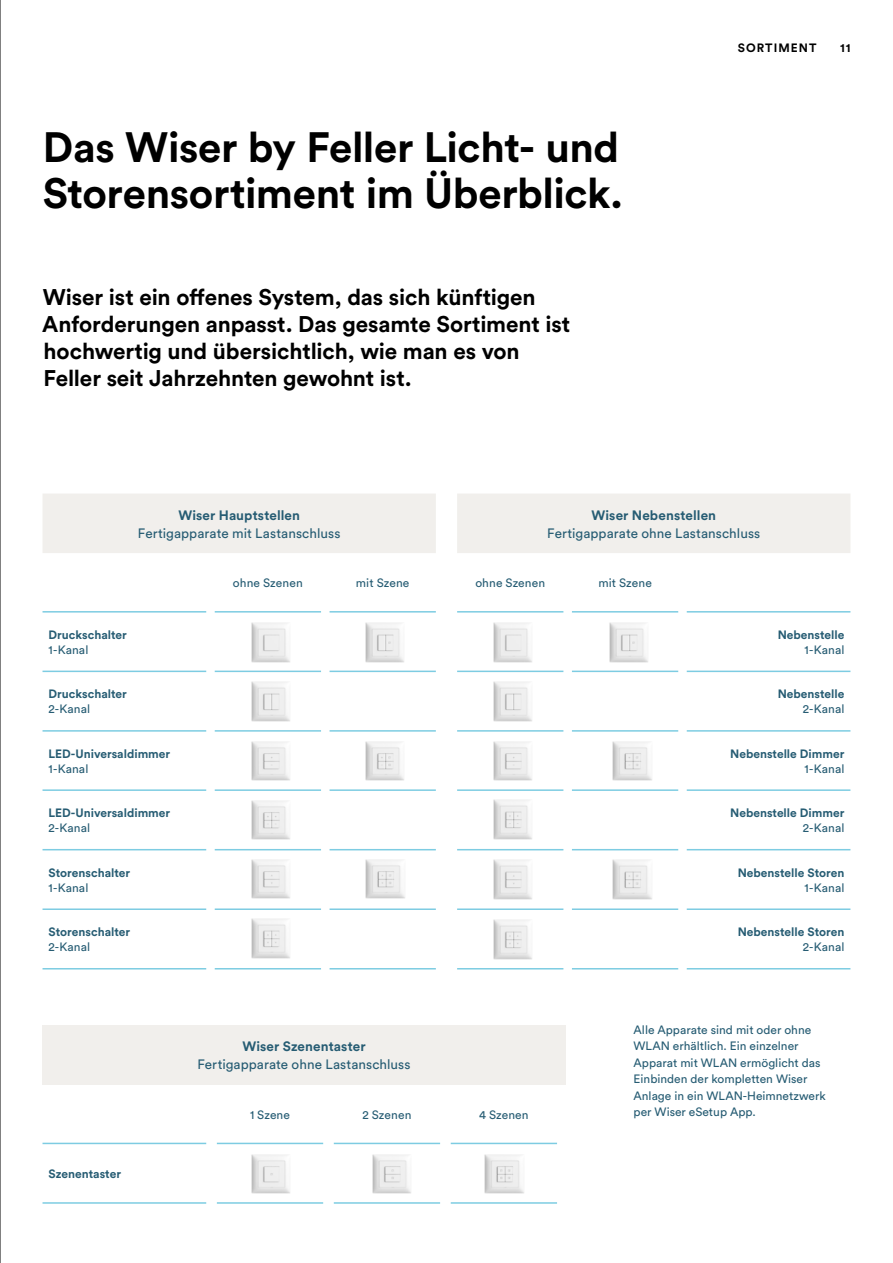
<style>
.page{position:relative;width:893px;height:1263px;background:#fff}
.page>*{position:absolute;margin:0;border:0;box-sizing:border-box;transform-origin:0 0}
.t1{font:700 42px/46.5px "Circular Std";letter-spacing:-.01em;color:#000}
.t2{font:700 22.5px/27px "Circular Std";letter-spacing:-.005em;color:#000}
.t3{font:13.5px "Circular Std";letter-spacing:.005em;color:#265c73}
.t4{font:700 13.5px "Circular Std";letter-spacing:.01em;color:#265c73}
.t5{font:12px/16.5px "Circular Std";color:#265c73}
.t6{font:700 12px "Circular Std";color:#265c73}
.t7{font:700 12px "Circular Std";letter-spacing:.085em;color:#000}
</style>
<div class="page">
<div style="left:43px;top:1025px;width:523px;height:60px;background:#f1efec"></div>
<hr style="left:43px;top:1143px;width:163px;height:1px;background:#7dcce2">
<hr style="left:43px;top:1202px;width:163px;height:2px;background:#7dcce2">
<hr style="left:217px;top:1143px;width:106px;height:1px;background:#7dcce2">
<hr style="left:217px;top:1202px;width:106px;height:2px;background:#7dcce2">
<hr style="left:334px;top:1143px;width:106px;height:1px;background:#7dcce2">
<hr style="left:334px;top:1202px;width:106px;height:2px;background:#7dcce2">
<hr style="left:451px;top:1143px;width:106px;height:1px;background:#7dcce2">
<hr style="left:451px;top:1202px;width:106px;height:2px;background:#7dcce2">
<div style="left:43px;top:494px;width:807px;height:59px;background:#f1efec"></div>
<hr style="left:43px;top:611px;width:163px;height:1px;background:#7dcce2">
<hr style="left:43px;top:671px;width:163px;height:1px;background:#7dcce2">
<hr style="left:43px;top:730px;width:163px;height:2px;background:#7dcce2">
<hr style="left:43px;top:789px;width:163px;height:2px;background:#7dcce2">
<hr style="left:43px;top:849px;width:163px;height:1px;background:#7dcce2">
<hr style="left:43px;top:908px;width:163px;height:2px;background:#7dcce2">
<hr style="left:43px;top:968px;width:163px;height:1px;background:#7dcce2">
<hr style="left:215px;top:611px;width:106px;height:1px;background:#7dcce2">
<hr style="left:215px;top:671px;width:106px;height:1px;background:#7dcce2">
<hr style="left:215px;top:730px;width:106px;height:2px;background:#7dcce2">
<hr style="left:215px;top:789px;width:106px;height:2px;background:#7dcce2">
<hr style="left:215px;top:849px;width:106px;height:1px;background:#7dcce2">
<hr style="left:215px;top:908px;width:106px;height:2px;background:#7dcce2">
<hr style="left:215px;top:968px;width:106px;height:1px;background:#7dcce2">
<hr style="left:330px;top:730px;width:106px;height:2px;background:#7dcce2">
<hr style="left:330px;top:789px;width:106px;height:2px;background:#7dcce2">
<hr style="left:330px;top:849px;width:106px;height:1px;background:#7dcce2">
<hr style="left:330px;top:908px;width:106px;height:2px;background:#7dcce2">
<hr style="left:330px;top:968px;width:106px;height:1px;background:#7dcce2">
<hr style="left:457px;top:611px;width:106px;height:1px;background:#7dcce2">
<hr style="left:572px;top:611px;width:106px;height:1px;background:#7dcce2">
<hr style="left:687px;top:611px;width:163px;height:1px;background:#7dcce2">
<hr style="left:687px;top:671px;width:163px;height:1px;background:#7dcce2">
<hr style="left:457px;top:789px;width:106px;height:2px;background:#7dcce2">
<hr style="left:457px;top:849px;width:106px;height:1px;background:#7dcce2">
<hr style="left:457px;top:908px;width:106px;height:2px;background:#7dcce2">
<hr style="left:457px;top:968px;width:106px;height:1px;background:#7dcce2">
<hr style="left:572px;top:789px;width:106px;height:2px;background:#7dcce2">
<hr style="left:572px;top:849px;width:106px;height:1px;background:#7dcce2">
<hr style="left:572px;top:908px;width:106px;height:2px;background:#7dcce2">
<hr style="left:572px;top:968px;width:106px;height:1px;background:#7dcce2">
<hr style="left:687px;top:730px;width:163px;height:2px;background:#7dcce2">
<hr style="left:687px;top:789px;width:163px;height:2px;background:#7dcce2">
<hr style="left:687px;top:849px;width:163px;height:1px;background:#7dcce2">
<hr style="left:687px;top:908px;width:163px;height:2px;background:#7dcce2">
<hr style="left:687px;top:968px;width:163px;height:1px;background:#7dcce2">
<hr style="left:330px;top:611px;width:106px;height:1px;background:#7dcce2">
<hr style="left:330px;top:671px;width:106px;height:1px;background:#7dcce2">
<hr style="left:572px;top:671px;width:106px;height:1px;background:#7dcce2">
<hr style="left:572px;top:730px;width:106px;height:2px;background:#7dcce2">
<hr style="left:457px;top:671px;width:106px;height:1px;background:#7dcce2">
<hr style="left:457px;top:730px;width:106px;height:2px;background:#7dcce2">
<img style="left:251px;top:622px;width:39px;height:41px">
<img style="left:493px;top:622px;width:39px;height:41px">
<img style="left:493px;top:741px;width:39px;height:40px">
<img style="left:493px;top:859px;width:39px;height:41px">
<img style="left:493px;top:919px;width:39px;height:41px">
<img style="left:251px;top:741px;width:39px;height:40px">
<img style="left:251px;top:800px;width:39px;height:40px">
<img style="left:251px;top:859px;width:39px;height:40px">
<img style="left:251px;top:918px;width:39px;height:41px">
<img style="left:251px;top:1154px;width:39px;height:40px">
<img style="left:372px;top:1154px;width:39px;height:40px">
<img style="left:484px;top:1154px;width:40px;height:40px">
<img style="left:365px;top:859px;width:40px;height:40px">
<img style="left:251px;top:681px;width:39px;height:41px">
<img style="left:493px;top:681px;width:39px;height:41px">
<img style="left:493px;top:799px;width:39px;height:41px">
<img style="left:365px;top:741px;width:39px;height:40px">
<img style="left:365px;top:622px;width:39px;height:41px">
<img style="left:609px;top:622px;width:39px;height:41px">
<img style="left:612px;top:741px;width:40px;height:40px">
<img style="left:612px;top:859px;width:40px;height:41px">
<hr style="left:0;top:0;width:1px;height:1263px;background:#000">
<h1 class="t1" style="left:43px;top:123px;width:582px">Das Wiser by Feller Licht- und<br>Storensortiment im Überblick.</h1>
<h2 class="t2" style="left:42px;top:283px;width:530px">Wiser ist ein offenes System, das sich künftigen Anforderungen anpasst. Das gesamte Sortiment ist hochwertig und übersichtlich, wie man es von Feller seit Jahrzehnten gewohnt ist.</h2>
<p class="t7" style="left:738px;top:40px;width:80px">SORTIMENT</p>
<p class="t7" style="left:840px;top:40px;width:12px">11</p>
<p class="t4" style="left:178px;top:506px;width:123px">Wiser Hauptstellen</p>
<p class="t3" style="left:138px;top:525px;width:204px">Fertigapparate mit Lastanschluss</p>
<p class="t4" style="left:591px;top:506px;width:126px">Wiser Nebenstellen</p>
<p class="t3" style="left:547px;top:525px;width:215px">Fertigapparate ohne Lastanschluss</p>
<p class="t5" style="left:233px;top:575px;width:71px">ohne Szenen</p>
<p class="t5" style="left:356px;top:575px;width:55px">mit Szene</p>
<p class="t5" style="left:475px;top:575px;width:71px">ohne Szenen</p>
<p class="t5" style="left:598px;top:575px;width:55px">mit Szene</p>
<p class="t6" style="left:49px;top:627px;width:80px">Druckschalter</p>
<p class="t5" style="left:49px;top:641px;width:41px">1-Kanal</p>
<p class="t6" style="left:778px;top:627px;width:68px">Nebenstelle</p>
<p class="t5" style="left:805px;top:641px;width:41px">1-Kanal</p>
<p class="t6" style="left:49px;top:686px;width:80px">Druckschalter</p>
<p class="t5" style="left:49px;top:701px;width:43px">2-Kanal</p>
<p class="t6" style="left:778px;top:686px;width:68px">Nebenstelle</p>
<p class="t5" style="left:803px;top:701px;width:43px">2-Kanal</p>
<p class="t6" style="left:49px;top:746px;width:123px">LED-Universaldimmer</p>
<p class="t5" style="left:49px;top:760px;width:41px">1-Kanal</p>
<p class="t6" style="left:730px;top:746px;width:116px">Nebenstelle Dimmer</p>
<p class="t5" style="left:805px;top:760px;width:41px">1-Kanal</p>
<p class="t6" style="left:49px;top:805px;width:123px">LED-Universaldimmer</p>
<p class="t5" style="left:49px;top:820px;width:43px">2-Kanal</p>
<p class="t6" style="left:730px;top:805px;width:116px">Nebenstelle Dimmer</p>
<p class="t5" style="left:803px;top:820px;width:43px">2-Kanal</p>
<p class="t6" style="left:49px;top:865px;width:83px">Storenschalter</p>
<p class="t5" style="left:49px;top:879px;width:41px">1-Kanal</p>
<p class="t6" style="left:738px;top:865px;width:108px">Nebenstelle Storen</p>
<p class="t5" style="left:805px;top:879px;width:41px">1-Kanal</p>
<p class="t6" style="left:49px;top:924px;width:83px">Storenschalter</p>
<p class="t5" style="left:49px;top:939px;width:43px">2-Kanal</p>
<p class="t6" style="left:738px;top:924px;width:108px">Nebenstelle Storen</p>
<p class="t5" style="left:803px;top:939px;width:43px">2-Kanal</p>
<p class="t6" style="left:49px;top:1166px;width:74px">Szenentaster</p>
<p class="t4" style="left:242px;top:1038px;width:125px">Wiser Szenentaster</p>
<p class="t3" style="left:197px;top:1056px;width:215px">Fertigapparate ohne Lastanschluss</p>
<p class="t5" style="left:250px;top:1106px;width:42px">1 Szene</p>
<p class="t5" style="left:362px;top:1106px;width:51px">2 Szenen</p>
<p class="t5" style="left:479px;top:1106px;width:51px">4 Szenen</p>
<p class="t5" style="left:634px;top:1021px;width:194px">Alle Apparate sind mit oder ohne<br>WLAN erhältlich. Ein einzelner<br>Apparat mit WLAN ermöglicht das<br>Einbinden der kompletten Wiser<br>Anlage in ein WLAN-Heimnetzwerk per Wiser eSetup App.</p>
</div>
